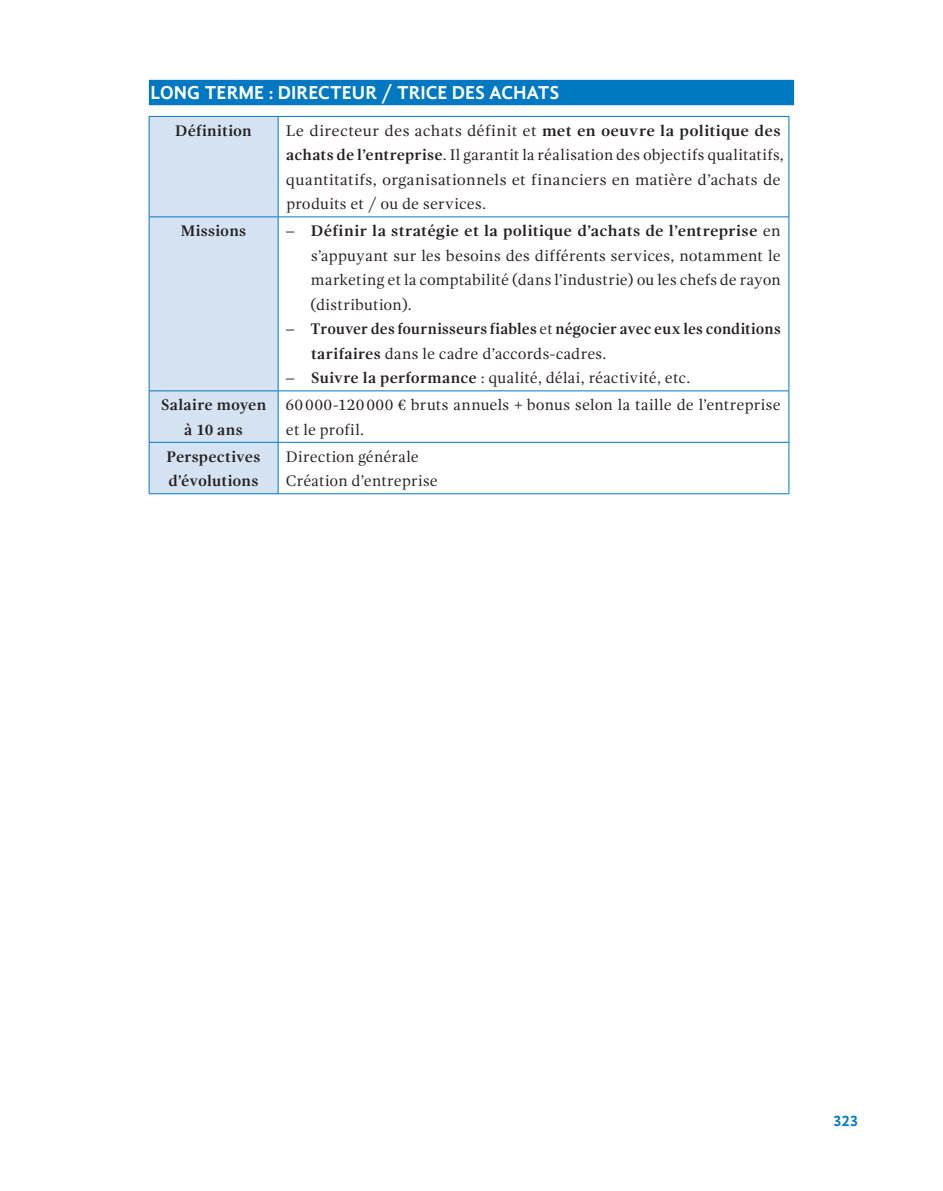
<style>
.page{position:relative;width:943px;height:1191px;background:#fff}
.page>*{position:absolute;margin:0;border:0;box-sizing:border-box;transform-origin:0 0}
.t1{font:700 19.25px "Gandhi Sans";letter-spacing:-.005em;color:#fff}
.t2{font:15.75px/24.5px "Gandhi Serif";letter-spacing:.015em;color:#231f20}
.t3{font:15.75px/24.5px "Gandhi Serif";letter-spacing:.015em;color:#231f20;scale:1.04 1}
.t4{font:700 15.75px/24.5px "Gandhi Serif";letter-spacing:.01em;color:#231f20;scale:.96 1}
.t5{font:700 15.75px/24.5px "Gandhi Serif";letter-spacing:.01em;color:#231f20;text-align:center}
.t6{font:700 15.75px "Gandhi Sans";color:#0079c2}
.s1{font-weight:700}
.s2{font-weight:400}
</style>
<div class="page">
<div style="left:149px;top:80px;width:645px;height:25px;background:#0079c2"></div>
<div style="left:150px;top:117px;width:128px;height:376px;background:#d4e2f2"></div>
<hr style="left:149px;top:116px;width:129px;height:1px;background:#0079c2">
<hr style="left:278px;top:116px;width:511px;height:1px;background:#0079c2">
<hr style="left:278px;top:117px;width:1px;height:100px;background:#0079c2">
<hr style="left:149px;top:217px;width:129px;height:1px;background:#0079c2">
<hr style="left:278px;top:217px;width:511px;height:1px;background:#0079c2">
<hr style="left:278px;top:217px;width:1px;height:174px;background:#0079c2">
<hr style="left:149px;top:390px;width:129px;height:1px;background:#0079c2">
<hr style="left:278px;top:390px;width:511px;height:1px;background:#0079c2">
<hr style="left:278px;top:391px;width:1px;height:51px;background:#0079c2">
<hr style="left:149px;top:442px;width:129px;height:1px;background:#0079c2">
<hr style="left:278px;top:442px;width:511px;height:1px;background:#0079c2">
<hr style="left:278px;top:442px;width:1px;height:51px;background:#0079c2">
<hr style="left:149px;top:117px;width:1px;height:100px;background:#0079c2">
<hr style="left:149px;top:217px;width:1px;height:174px;background:#0079c2">
<hr style="left:149px;top:391px;width:1px;height:51px;background:#0079c2">
<hr style="left:149px;top:442px;width:1px;height:51px;background:#0079c2">
<hr style="left:149px;top:493px;width:129px;height:1px;background:#0079c2">
<hr style="left:788px;top:117px;width:1px;height:100px;background:#0079c2">
<hr style="left:788px;top:217px;width:1px;height:174px;background:#0079c2">
<hr style="left:788px;top:391px;width:1px;height:51px;background:#0079c2">
<hr style="left:788px;top:442px;width:1px;height:51px;background:#0079c2">
<hr style="left:278px;top:493px;width:511px;height:1px;background:#0079c2">
<p class="t1" style="left:151px;top:82px;width:410px">LONG TERME : DIRECTEUR / TRICE DES ACHATS</p>
<p class="t5" style="left:175px;top:118px;width:78px">Définition</p>
<p class="t3" style="left:286px;top:118px;width:480px">Le directeur des achats définit et <span class="s1">met en oeuvre la politique des achats de l’entreprise</span>. Il garantit la réalisation des objectifs qualitatifs, quantitatifs, organisationnels et financiers en matière d’achats de produits et / ou de services.</p>
<p class="t5" style="left:181px;top:219px;width:67px">Missions</p>
<p class="t2" style="left:310px;top:219px;width:472px;text-align:justify;text-indent:-25px">– <span class="s1">Définir la stratégie et la politique d’achats de l’entreprise</span> en s’appuyant sur les besoins des différents services, notamment le marketing et la comptabilité (dans l’industrie) ou les chefs de rayon (distribution).</p>
<p class="t4" style="left:311px;top:317px;width:490px;text-indent:-26px"><span class="s2">–</span> Trouver des fournisseurs fiables <span class="s2">et</span> négocier avec eux les conditions tarifaires <span class="s2">dans le cadre d’accords-cadres.</span></p>
<p class="t2" style="left:285px;top:366px;width:406px">– <span class="s1">Suivre la performance</span> : qualité, délai, réactivité, etc.</p>
<p class="t5" style="left:161px;top:393px;width:107px">Salaire moyen à 10 ans</p>
<p class="t2" style="left:285px;top:393px;width:496px">60000-120000 € bruts annuels + bonus selon la taille de l’entreprise et le profil.</p>
<p class="t5" style="left:166px;top:444px;width:95px;text-align:left">Perspectives d’évolutions</p>
<p class="t2" style="left:286px;top:444px;width:154px">Direction générale<br>Création d’entreprise</p>
<p class="t6" style="left:833px;top:1112px;width:27px">323</p>
</div>
